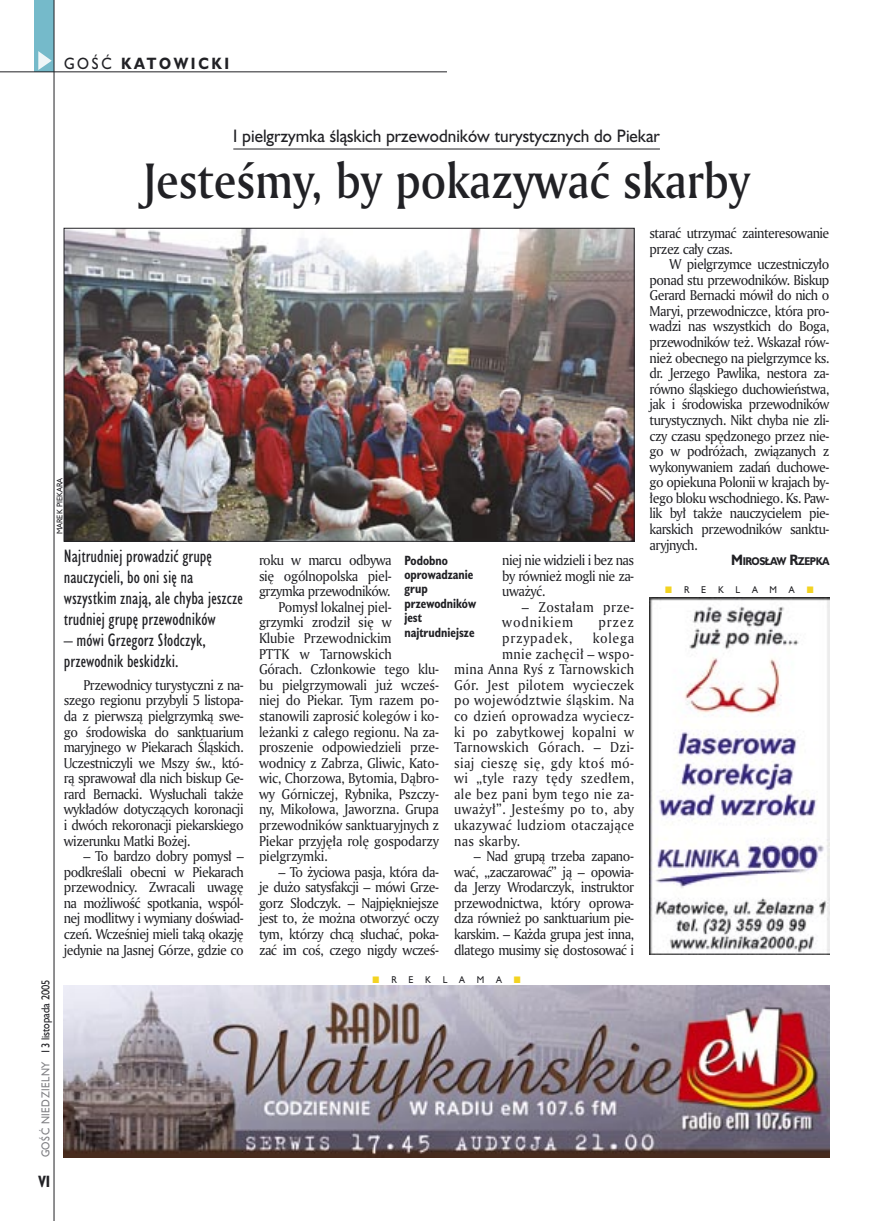
<style>
.page{position:relative;width:872px;height:1221px;background:#fff}
.page>*{position:absolute;margin:0;border:0;box-sizing:border-box;transform-origin:0 0}
._05a_tytyl_AmMd_32_pt{font:48px "Amerigo Md PL";color:#212125;scale:.9 1}
._06-4_lead_lokal_HuCn_11_pt{font:16.5px/21px "Humanst 521 Cn PL";color:#212125}
._04-3_nadtytul_lokal{font:16.5px "Humanst 521 PL";color:#212125;scale:.94 1}
._15a_temat_lewo{font:700 15px "Humanst 521 PL";letter-spacing:.2em;color:#212125;scale:.9 1}
._16_pagina_lewa{font:700 15px "Humanst 521 Cn PL";color:#212125;scale:.94 1}
._01_body_tekst{font:13.8px/15.6px "Amerigo PL";letter-spacing:-.02em;color:#212125;text-align:justify;scale:.94 1}
._01_body_tekst-2{font:13.8px/15.6px "Amerigo PL";letter-spacing:.02em;color:#212125;scale:.94 1}
._01_body_tekst-3{font:13.8px/15.6px "Amerigo PL";letter-spacing:-.04em;color:#212125;scale:.94 1}
._01_body_tekst-4{font:13.8px "Amerigo PL";letter-spacing:.055em;color:#212125;scale:.94 1}
._09_podpis_zdjecia_HuCnB{font:700 12.3px/14.4px "Humanst 521 Cn PL";color:#212125;scale:.94 1}
._18_data_lewa{font:10.5px "Humanst 521 PL";color:#212125;scale:.9 1}
._18a_data_lewa_GOSC{font:10.5px "Humanst 521 PL";letter-spacing:.05em;color:#7f7f83;scale:.9 1}
._12a_autor_na_koncu_HuBd{font:700 10.35px "Humanst 521 PL";letter-spacing:-.055em;color:#212125;scale:.9 1}
._19b_reklama_lewa{font:9px "Humanst 521 PL";color:#212125;scale:.94 1}
._09a_autor_zdjecia_Hu_5_pt{font:7.5px "Humanst 521 PL";color:#212125;scale:.94 1}
.s1{font-weight:400}
.s2{font-size:13.8px}
</style>
<div class="page">
<hr style="left:233px;top:149px;width:427px;height:1px;background:#212125">
<div style="left:35px;top:0;width:19px;height:72px;background:#75baca"></div>
<svg style="left:38px;top:51px;width:14px;height:19px"></svg>
<hr style="left:54px;top:0;width:1px;height:1220px;background:#212125">
<hr style="left:0;top:72px;width:447px;height:1px;background:#212125">
<img style="left:66px;top:230px;width:566px;height:309px">
<img style="left:649px;top:597px;width:180px;height:357px">
<img style="left:64px;top:985px;width:765px;height:171px">
<p class="_15a_temat_lewo" style="left:64px;top:53px;width:185px"><span class="s1">GOŚĆ</span> KATOWICKI</p>
<p class="_04-3_nadtytul_lokal" style="left:233px;top:124px;width:455px">I pielgrzymka śląskich przewodników turystycznych do Piekar</p>
<p class="_05a_tytyl_AmMd_32_pt" style="left:143px;top:148px;width:676px">Jesteśmy, by pokazywać skarby</p>
<p class="_09a_autor_zdjecia_Hu_5_pt" style="left:55px;top:534px;width:61px;rotate:-90deg">MAREK PIEKARA</p>
<p class="_18_data_lewa" style="left:38px;top:1053px;width:84px;rotate:-90deg">13 listopada 2005</p>
<p class="_18a_data_lewa_GOSC" style="left:38px;top:1157px;width:108px;rotate:-90deg">GOŚĆ NIEDZIELNY</p>
<p class="_16_pagina_lewa" style="left:38px;top:1170px;width:14px">VI</p>
<p class="_06-4_lead_lokal_HuCn_11_pt" style="left:64px;top:545px;width:180px">Najtrudniej prowadzić grupę nauczycieli, bo oni się na wszystkim znają, ale chyba jeszcze trudniej grupę przewodników</p>
<p class="_06-4_lead_lokal_HuCn_11_pt" style="left:64px;top:629px;width:143px">– mówi Grzegorz Słodczyk, przewodnik beskidzki.</p>
<p class="_01_body_tekst" style="left:64px;top:676px;width:193px;text-indent:20px">Przewodnicy turystyczni z na&shy;szego regionu przybyli 5 listopa&shy;da z pierwszą pielgrzymką swe&shy;go środowiska do sanktuarium maryjnego w Piekarach Śląskich.<br>Uczestniczyli we Mszy św., któ&shy;rą sprawował dla nich biskup Ge&shy;rard Bernacki. Wysłuchali także wykładów dotyczących koronacji i dwóch rekoronacji piekarskiego wizerunku Matki Bożej.</p>
<p class="_01_body_tekst" style="left:64px;top:848px;width:193px;text-indent:20px">– To bardzo dobry pomysł – podkreślali obecni w Piekarach przewodnicy. Zwracali uwagę na możliwość spotkania, wspól&shy;nej modlitwy i wymiany doświad&shy;czeń. Wcześniej mieli taką okazję jedynie na Jasnej Górze, gdzie co</p>
<p class="_01_body_tekst" style="left:259px;top:552px;width:143px">roku w marcu odbywa się ogólnopolska piel&shy;grzymka przewodników.</p>
<p class="_01_body_tekst" style="left:259px;top:598px;width:193px;text-align:left;text-indent:20px">Pomysł lokalnej piel&shy;grzymki zrodził się w<br>Klubie Przewodnickim<br>PTTK w Tarnowskich<br>Górach. Członkowie tego klu&shy;bu pielgrzymowali już wcześ&shy;niej do Piekar. Tym razem po&shy;stanowili zaprosić kolegów i ko&shy;leżanki z całego regionu. Na za&shy;proszenie odpowiedzieli prze&shy;wodnicy z Zabrza, Gliwic, Kato&shy;wic, Chorzowa, Bytomia, Dąbro&shy;wy Górniczej, Rybnika, Pszczy&shy;ny, Mikołowa, Jaworzna. Grupa przewodników sanktuaryjnych z<br>Piekar przyjęła rolę gospodarzy pielgrzymki.</p>
<p class="_01_body_tekst" style="left:259px;top:863px;width:193px;text-indent:20px">– To życiowa pasja, która da&shy;je dużo satysfakcji – mówi Grze&shy;gorz Słodczyk. – Najpiękniejsze jest to, że można otworzyć oczy tym, którzy chcą słuchać, poka&shy;zać im coś, czego nigdy wcześ-</p>
<p class="_01_body_tekst" style="left:502px;top:552px;width:142px">niej nie widzieli i bez nas by również mogli nie za&shy;uważyć.</p>
<p class="_01_body_tekst-2" style="left:502px;top:598px;width:142px;text-indent:20px">– Zostałam prze&shy;wodnikiem</p>
<p class="_09_podpis_zdjecia_HuCnB" style="left:404px;top:552px;width:78px">Podobno oprowadzanie grup przewodników jest najtrudniejsze</p>
<p class="_01_body_tekst" style="left:598px;top:614px;width:39px">przez</p>
<p class="_01_body_tekst-4" style="left:502px;top:629px;width:76px">przypadek,</p>
<p class="_01_body_tekst" style="left:592px;top:630px;width:46px">kolega</p>
<p class="_01_body_tekst-2" style="left:502px;top:645px;width:142px">mnie zachęcił – wspo-</p>
<p class="_01_body_tekst-2" style="left:454px;top:661px;width:193px">mina Anna Ryś z Tarnowskich</p>
<p class="_01_body_tekst-2" style="left:454px;top:676px;width:193px">Gór. Jest pilotem wycieczek</p>
<p class="_01_body_tekst-2" style="left:454px;top:692px;width:193px">po województwie śląskim. Na</p>
<p class="_01_body_tekst-2" style="left:454px;top:707px;width:193px">co dzień oprowadza wyciecz-</p>
<p class="_01_body_tekst-2" style="left:454px;top:723px;width:193px">ki po zabytkowej kopalni w</p>
<p class="_01_body_tekst-2" style="left:454px;top:739px;width:193px">Tarnowskich Górach. – Dzi-</p>
<p class="_01_body_tekst-2" style="left:454px;top:754px;width:193px">siaj cieszę się, gdy ktoś mó-</p>
<p class="_01_body_tekst-2" style="left:454px;top:770px;width:193px">wi „tyle razy tędy szedłem,</p>
<p class="_01_body_tekst-2" style="left:454px;top:785px;width:193px">ale bez pani bym tego nie za-</p>
<p class="_01_body_tekst-2" style="left:454px;top:801px;width:193px">uważył”. Jesteśmy po to, aby</p>
<p class="_01_body_tekst-2" style="left:454px;top:816px;width:193px">ukazywać ludziom otaczające</p>
<p class="_01_body_tekst-2" style="left:454px;top:832px;width:72px">nas skarby.</p>
<p class="_01_body_tekst" style="left:454px;top:848px;width:193px;text-indent:20px">– Nad grupą trzeba zapano&shy;wać, „zaczarować” ją – opowia&shy;da Jerzy Wrodarczyk, instruktor przewodnictwa, który oprowa&shy;dza również po sanktuarium pie&shy;karskim. – Każda grupa jest inna, dlatego musimy się dostosować i</p>
<p class="_19b_reklama_lewa" style="left:391px;top:973px;width:7px">R</p>
<p class="_19b_reklama_lewa" style="left:408px;top:973px;width:7px">E</p>
<p class="_19b_reklama_lewa" style="left:425px;top:973px;width:8px">K</p>
<p class="_19b_reklama_lewa" style="left:443px;top:973px;width:6px">L</p>
<p class="_19b_reklama_lewa" style="left:459px;top:973px;width:8px">A</p>
<p class="_19b_reklama_lewa" style="left:477px;top:973px;width:9px">M</p>
<p class="_19b_reklama_lewa" style="left:496px;top:973px;width:8px">A</p>
<p class="_01_body_tekst-3" style="left:649px;top:225px;width:193px">starać utrzymać zainteresowanie przez cały czas.</p>
<p class="_01_body_tekst" style="left:649px;top:256px;width:193px;text-indent:20px">W pielgrzymce uczestniczyło ponad stu przewodników. Biskup Gerard Bernacki mówił do nich o Maryi, przewodniczce, która pro&shy;wadzi nas wszystkich do Boga, przewodników też. Wskazał rów&shy;nież obecnego na pielgrzymce ks. dr. Jerzego Pawlika, nestora za&shy;równo śląskiego duchowieństwa, jak i środowiska przewodników turystycznych. Nikt chyba nie zli&shy;czy czasu spędzonego przez nie&shy;go w podróżach, związanych z wykonywaniem zadań duchowe&shy;go opiekuna Polonii w krajach by&shy;łego bloku wschodniego. Ks. Paw&shy;lik był także nauczycielem pie&shy;karskich przewodników sanktu&shy;aryjnych.</p>
<p class="_12a_autor_na_koncu_HuBd" style="left:731px;top:554px;width:111px"><span class="s2">M</span>IROSŁAW <span class="s2">R</span>ZEPKA</p>
<p class="_19b_reklama_lewa" style="left:684px;top:584px;width:7px">R</p>
<p class="_19b_reklama_lewa" style="left:701px;top:584px;width:7px">E</p>
<p class="_19b_reklama_lewa" style="left:718px;top:584px;width:8px">K</p>
<p class="_19b_reklama_lewa" style="left:735px;top:584px;width:6px">L</p>
<p class="_19b_reklama_lewa" style="left:752px;top:584px;width:8px">A</p>
<p class="_19b_reklama_lewa" style="left:769px;top:584px;width:9px">M</p>
<p class="_19b_reklama_lewa" style="left:789px;top:584px;width:8px">A</p>
</div>
